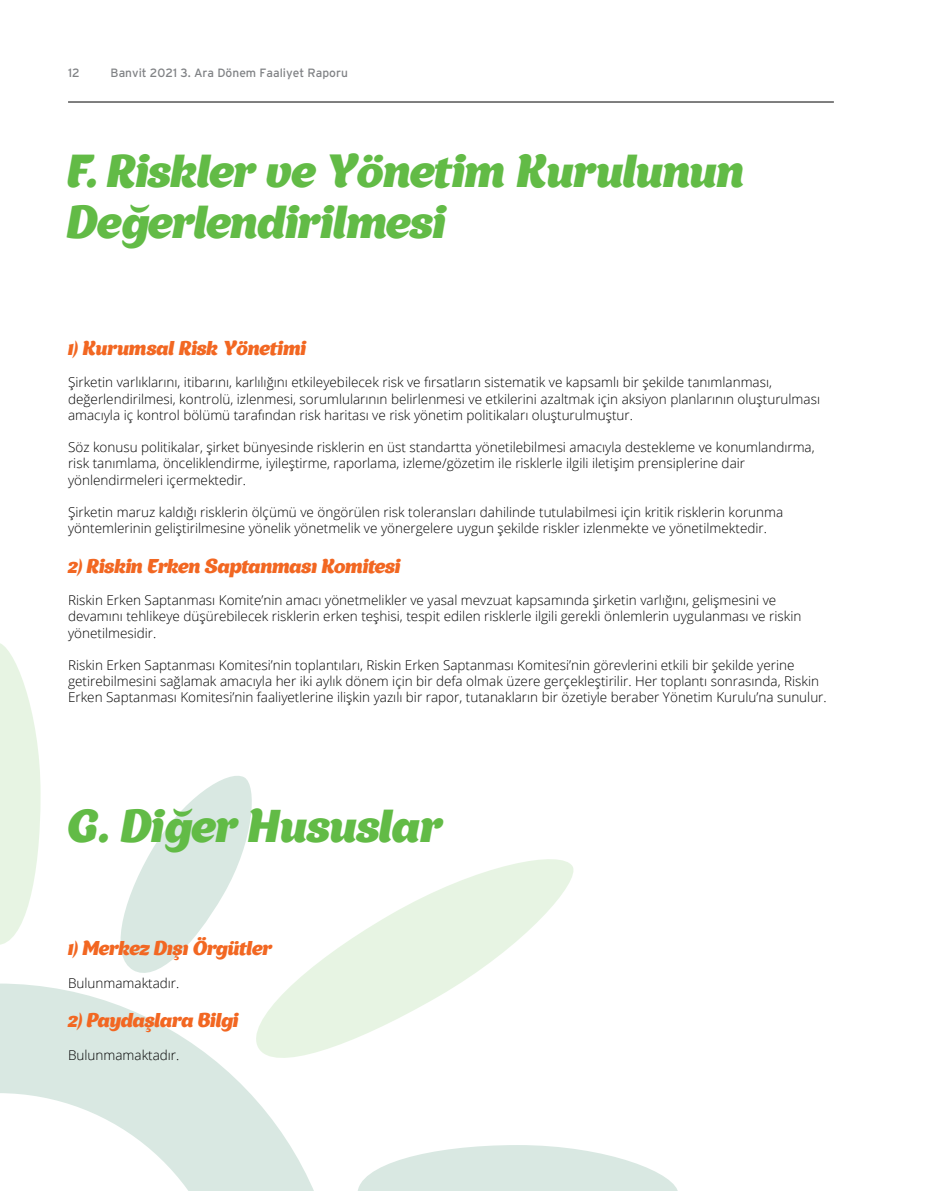
<style>
.page{position:relative;width:936px;height:1191px;background:#fff}
.page>*{position:absolute;margin:0;border:0;box-sizing:border-box;transform-origin:0 0}
.t1{font:italic 45px/51px "Appetite";color:#62bb46}
.t2{font:italic 19.5px "Appetite";letter-spacing:-.005em;color:#f26722}
.t3{font:300 13.5px/16.2px "Open Sans";color:#000}
.t4{font:12px "Interstate Regular TR";color:#808285}
</style>
<div class="page">
<hr style="left:68px;top:102px;width:765px;height:1px;background:#000">
<svg style="left:0;top:983px;width:314px;height:208px;fill:#d9e8e2"></svg>
<svg style="left:0;top:643px;width:41px;height:302px"></svg>
<svg style="left:120px;top:776px;width:132px;height:197px"></svg>
<svg style="left:358px;top:1145px;width:320px;height:46px"></svg>
<svg style="left:243px;top:848px;width:331px;height:225px"></svg>
<p class="t4" style="left:68px;top:66px;width:13px">12</p>
<p class="t4" style="left:111px;top:66px;width:239px">Banvit 2021 3. Ara Dönem Faaliyet Raporu</p>
<h1 class="t1" style="left:68px;top:146px;width:678px">F. Riskler ve Yönetim Kurulunun<br>Değerlendirilmesi</h1>
<h2 class="t2" style="left:68px;top:335px;width:240px">1) Kurumsal Risk Yönetimi</h2>
<p class="t3" style="left:68px;top:374px;width:753px">Şirketin varlıklarını, itibarını, karlılığını etkileyebilecek risk ve fırsatların sistematik ve kapsamlı bir şekilde tanımlanması, değerlendirilmesi, kontrolü, izlenmesi, sorumlularının belirlenmesi ve etkilerini azaltmak için aksiyon planlarının oluşturulması amacıyla iç kontrol bölümü tarafından risk haritası ve risk yönetim politikaları oluşturulmuştur.</p>
<p class="t3" style="left:68px;top:439px;width:748px">Söz konusu politikalar, şirket bünyesinde risklerin en üst standartta yönetilebilmesi amacıyla destekleme ve konumlandırma, risk tanımlama, önceliklendirme, iyileştirme, raporlama, izleme/gözetim ile risklerle ilgili iletişim prensiplerine dair yönlendirmeleri içermektedir.</p>
<p class="t3" style="left:68px;top:503px;width:716px">Şirketin maruz kaldığı risklerin ölçümü ve öngörülen risk toleransları dahilinde tutulabilmesi için kritik risklerin korunma yöntemlerinin geliştirilmesine yönelik yönetmelik ve yönergelere uygun şekilde riskler izlenmekte ve yönetilmektedir.</p>
<h2 class="t2" style="left:68px;top:552px;width:334px">2) Riskin Erken Saptanması Komitesi</h2>
<p class="t3" style="left:68px;top:592px;width:734px">Riskin Erken Saptanması Komite’nin amacı yönetmelikler ve yasal mevzuat kapsamında şirketin varlığını, gelişmesini ve devamını tehlikeye düşürebilecek risklerin erken teşhisi, tespit edilen risklerle ilgili gerekli önlemlerin uygulanması ve riskin yönetilmesidir.</p>
<p class="t3" style="left:68px;top:656px;width:760px">Riskin Erken Saptanması Komitesi’nin toplantıları, Riskin Erken Saptanması Komitesi’nin görevlerini etkili bir şekilde yerine getirebilmesini sağlamak amacıyla her iki aylık dönem için bir defa olmak üzere gerçekleştirilir. Her toplantı sonrasında, Riskin<br>Erken Saptanması Komitesi’nin faaliyetlerine ilişkin yazılı bir rapor, tutanakların bir özetiyle beraber Yönetim Kurulu’na sunulur.</p>
<h1 class="t1" style="left:68px;top:801px;width:375px">G. Diğer Hususlar</h1>
<h2 class="t2" style="left:68px;top:935px;width:205px">1) Merkez Dışı Örgütler</h2>
<p class="t3" style="left:68px;top:974px;width:113px">Bulunmamaktadır.</p>
<h2 class="t2" style="left:68px;top:1007px;width:172px">2) Paydaşlara Bilgi</h2>
<p class="t3" style="left:68px;top:1046px;width:113px">Bulunmamaktadır.</p>
</div>
